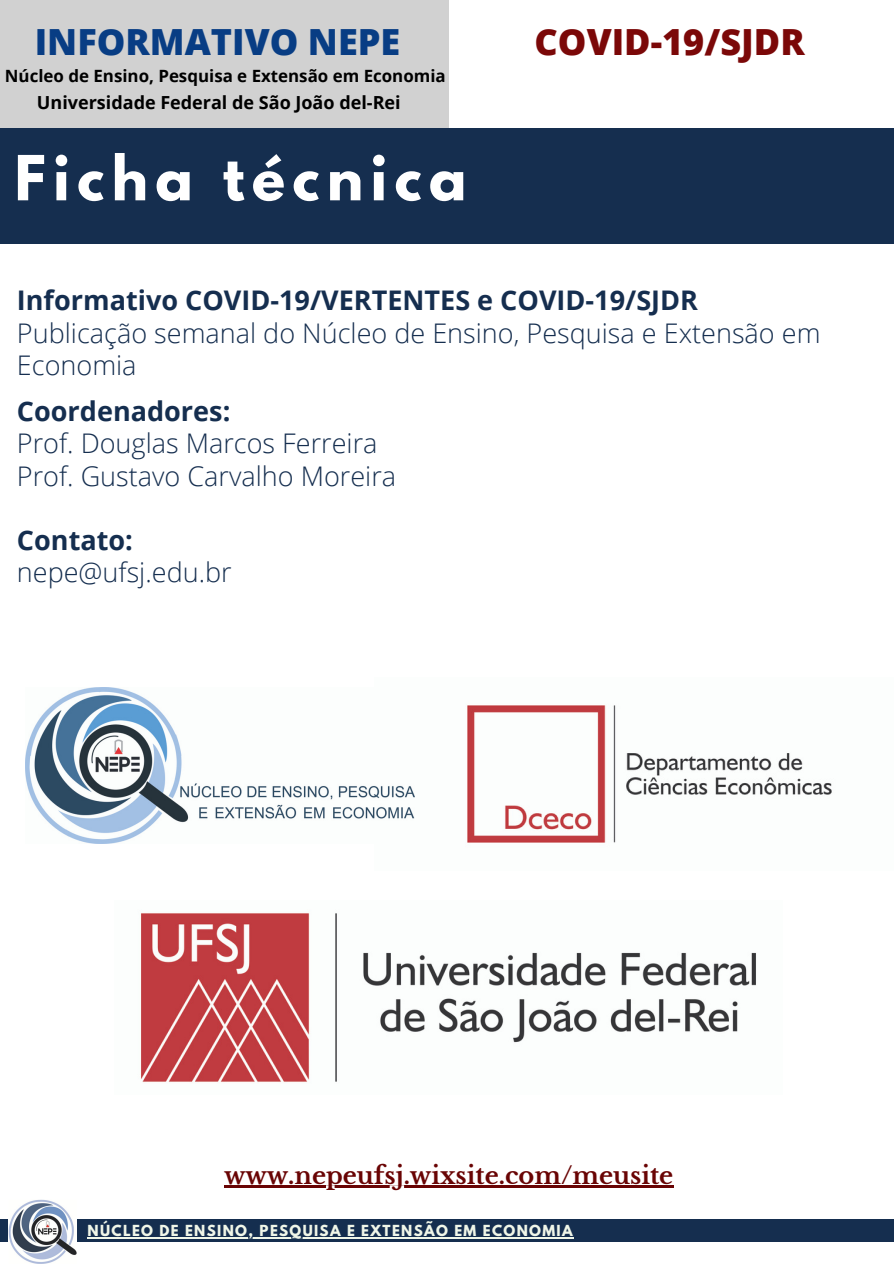
<style>
.page{position:relative;width:894px;height:1264px;background:#fff}
.page>*{position:absolute;margin:0;border:0;box-sizing:border-box;transform-origin:0 0}
.t1{font:700 55.05px "League Spartan";letter-spacing:.135em;color:#fff}
.t2{font:800 36px "Open Sans";color:#083d84}
.t3{font:800 36px "Open Sans";color:#7b0808}
.t4{font:300 27px/32.2px "Open Sans";color:#152e4f}
.t5{font:700 27px "Open Sans";color:#152e4f}
.t6{font:700 24px "Libre Baskerville";color:#690404}
.t7{font:700 18px "Open Sans";color:#000}
.t8{font:700 16.95px "Open Sans";color:#000}
.t9{font:700 13.5px "League Spartan";letter-spacing:.1em;color:#f0f6e8}
</style>
<div class="page">
<div style="left:0;top:0;width:449px;height:184px;background:#d1d1d1"></div>
<div style="left:0;top:128px;width:893px;height:115px;background:#152e4f"></div>
<img style="left:414px;top:705px;width:418px;height:138px">
<img style="left:26px;top:687px;width:388px;height:156px">
<img style="left:141px;top:913px;width:615px;height:170px">
<div style="left:0;top:1219px;width:893px;height:22px;background:#152e4f"></div>
<img style="left:9px;top:1199px;width:67px;height:64px">
<hr style="left:88px;top:1237px;width:486px;height:1px;background:#f0f6e8">
<hr style="left:224px;top:1185px;width:449px;height:2px;background:#690404">
<p class="t2" style="left:35px;top:17px;width:367px">INFORMATIVO NEPE</p>
<p class="t3" style="left:534px;top:17px;width:271px">COVID-19/SJDR</p>
<p class="t8" style="left:5px;top:64px;width:442px">Núcleo de Ensino, Pesquisa e Extensão em Economia</p>
<p class="t7" style="left:37px;top:90px;width:365px">Universidade Federal de São João del-Rei</p>
<p class="t1" style="left:15px;top:151px;width:453px">Ficha técnica</p>
<p class="t5" style="left:17px;top:282px;width:682px">Informativo COVID-19/VERTENTES e COVID-19/SJDR</p>
<p class="t4" style="left:17px;top:316px;width:804px">Publicação semanal do Núcleo de Ensino, Pesquisa e Extensão em<br>Economia</p>
<p class="t5" style="left:17px;top:392px;width:215px">Coordenadores:</p>
<p class="t4" style="left:17px;top:426px;width:362px">Prof. Douglas Marcos Ferreira</p>
<p class="t4" style="left:17px;top:459px;width:381px">Prof. Gustavo Carvalho Moreira</p>
<p class="t5" style="left:17px;top:521px;width:117px">Contato:</p>
<p class="t4" style="left:17px;top:555px;width:216px">nepe@ufsj.edu.br</p>
<p class="t6" style="left:224px;top:1160px;width:450px">www.nepeufsj.wixsite.com/meusite</p>
<p class="t9" style="left:88px;top:1223px;width:486px">NÚCLEO DE ENSINO, PESQUISA E EXTENSÃO EM ECONOMIA</p>
</div>
